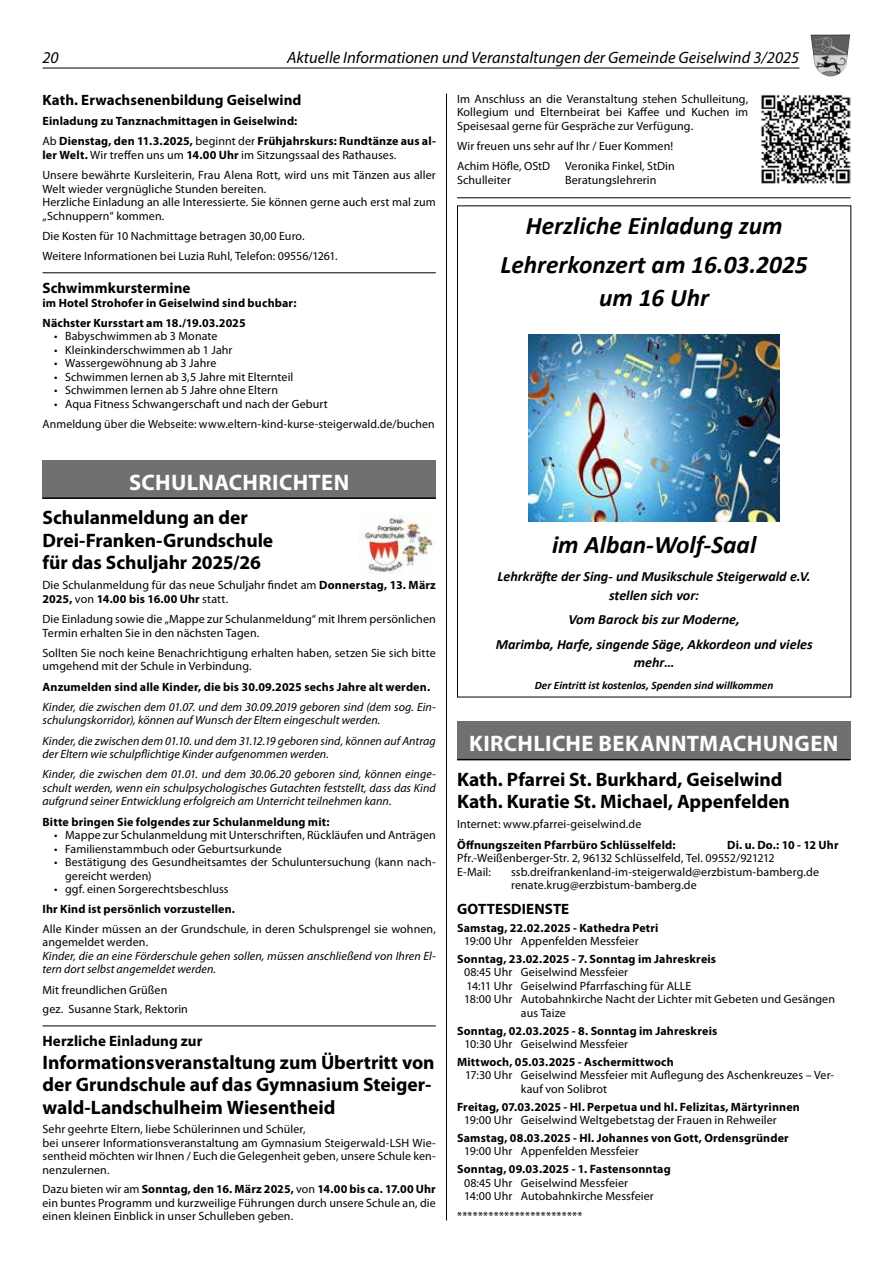
<style>
.page{position:relative;width:893px;height:1263px;background:#fff}
.page>*{position:absolute;margin:0;border:0;box-sizing:border-box;transform-origin:0 0}
.t1{font:italic 700 25.35px/39.2px "Calibri";color:#000;text-align:center}
.t2{font:700 22.5px "Myriad Pro";letter-spacing:.02em;color:#fff}
.t3{font:700 19.5px/22.5px "Myriad Pro";letter-spacing:-.005em;color:#000}
.t4{font:italic 16.5px "Myriad Pro";color:#000}
.t5{font:700 15px "Myriad Pro";letter-spacing:.005em;color:#000}
.t6{font:italic 700 14.1px/18.6px "Calibri";color:#000;text-align:center}
.t7{font:12px/13.5px "Myriad Pro";letter-spacing:.01em;color:#000}
.t8{font:700 12px/20.2px "Myriad Pro";letter-spacing:.01em;color:#000}
.t9{font:italic 12px/13.5px "Myriad Pro";letter-spacing:.005em;color:#000}
.t10{font:italic 700 11.25px "Calibri";color:#000}
.s1{font-weight:400}
.s2{font-weight:700}
</style>
<div class="page">
<hr style="left:446px;top:94px;width:1px;height:1126px;background:#000">
<hr style="left:43px;top:272px;width:393px;height:1px;background:#000">
<div style="left:43px;top:460px;width:393px;height:38px;background:#6f7070"></div>
<hr style="left:43px;top:497px;width:393px;height:2px;background:#000">
<div style="left:457px;top:721px;width:393px;height:39px;background:#6f7070"></div>
<hr style="left:457px;top:759px;width:393px;height:1px;background:#000">
<hr style="left:43px;top:1025px;width:393px;height:1px;background:#000">
<img style="left:359px;top:514px;width:76px;height:60px">
<hr style="left:457px;top:197px;width:393px;height:1px;background:#000">
<img style="left:529px;top:334px;width:250px;height:188px">
<img style="left:761px;top:94px;width:89px;height:90px">
<hr style="left:43px;top:68px;width:756px;height:1px;background:#000">
<img style="left:810px;top:34px;width:40px;height:42px">
<h3 class="t4" style="left:43px;top:48px;width:18px">20</h3>
<h3 class="t4" style="left:287px;top:48px;width:514px">Aktuelle Informationen und Veranstaltungen der Gemeinde Geiselwind 3/2025</h3>
<p class="t5" style="left:43px;top:90px;width:261px">Kath. Erwachsenenbildung Geiselwind</p>
<p class="t8" style="left:43px;top:110px;width:395px">Einladung zu Tanznachmittagen in Geiselwind:<br><span class="s1">Ab</span> Dienstag, den 11.3.2025, <span class="s1">beginnt der</span> Frühjahrskurs: Rundtänze aus al-</p>
<p class="t7" style="left:43px;top:144px;width:395px;line-height:20.2px"><span class="s2">ler Welt.</span> Wir treffen uns um <span class="s2">14.00 Uhr</span> im Sitzungssaal des Rathauses.<br>Unsere bewährte Kursleiterin, Frau Alena Rott, wird uns mit Tänzen aus aller</p>
<p class="t7" style="left:43px;top:182px;width:395px">Welt wieder vergnügliche Stunden bereiten.<br>Herzliche Einladung an alle Interessierte. Sie können gerne auch erst mal zum „Schnuppern“ kommen.</p>
<p class="t7" style="left:43px;top:225px;width:297px;line-height:20.2px">Die Kosten für 10 Nachmittage betragen 30,00 Euro.<br>Weitere Informationen bei Luzia Ruhl, Telefon: 09556/1261.</p>
<p class="t5" style="left:43px;top:278px;width:149px">Schwimmkurstermine</p>
<p class="t8" style="left:43px;top:292px;width:255px">im Hotel Strohofer in Geiselwind sind buchbar:<br>Nächster Kursstart am 18./19.03.2025</p>
<p class="t7" style="left:54px;top:329px;width:165px">• Babyschwimmen ab 3 Monate</p>
<p class="t7" style="left:54px;top:343px;width:180px">• Kleinkinderschwimmen ab 1 Jahr</p>
<p class="t7" style="left:54px;top:356px;width:164px">• Wassergewöhnung ab 3 Jahre</p>
<p class="t7" style="left:54px;top:370px;width:241px">• Schwimmen lernen ab 3,5 Jahre mit Elternteil</p>
<p class="t7" style="left:54px;top:383px;width:225px">• Schwimmen lernen ab 5 Jahre ohne Eltern</p>
<p class="t7" style="left:43px;top:393px;width:394px;line-height:20.2px;text-indent:11px">• Aqua Fitness Schwangerschaft und nach der Geburt<br>Anmeldung über die Webseite: www.eltern-kind-kurse-steigerwald.de/buchen</p>
<h2 class="t2" style="left:129px;top:467px;width:222px">SCHULNACHRICHTEN</h2>
<h3 class="t3" style="left:43px;top:506px;width:232px">Schulanmeldung an der<br>Drei-Franken-Grundschule für das Schuljahr 2025/26</h3>
<p class="t7" style="left:43px;top:578px;width:395px">Die Schulanmeldung für das neue Schuljahr findet am <span class="s2">Donnerstag, 13. März<br>2025,</span> von <span class="s2">14.00 bis 16.00 Uhr</span> statt.</p>
<p class="t7" style="left:43px;top:612px;width:395px">Die Einladung sowie die „Mappe zur Schulanmeldung“ mit Ihrem persönlichen<br>Termin erhalten Sie in den nächsten Tagen.</p>
<p class="t7" style="left:43px;top:646px;width:395px">Sollten Sie noch keine Benachrichtigung erhalten haben, setzen Sie sich bitte umgehend mit der Schule in Verbindung.</p>
<p class="t8" style="left:43px;top:676px;width:389px">Anzumelden sind alle Kinder, die bis 30.09.2025 sechs Jahre alt werden.</p>
<p class="t9" style="left:43px;top:700px;width:395px">Kinder, die zwischen dem 01.07. und dem 30.09.2019 geboren sind (dem sog. Ein&shy;schulungskorridor), können auf Wunsch der Eltern eingeschult werden.</p>
<p class="t9" style="left:43px;top:734px;width:395px">Kinder, die zwischen dem 01.10. und dem 31.12.19 geboren sind, können auf Antrag der Eltern wie schulpflichtige Kinder aufgenommen werden.</p>
<p class="t9" style="left:43px;top:767px;width:395px;text-align:justify">Kinder, die zwischen dem 01.01. und dem 30.06.20 geboren sind, können einge&shy;schult werden, wenn ein schulpsychologisches Gutachten feststellt, dass das Kind aufgrund seiner Entwicklung erfolgreich am Unterricht teilnehmen kann.</p>
<p class="t8" style="left:43px;top:811px;width:289px">Bitte bringen Sie folgendes zur Schulanmeldung mit:</p>
<p class="t7" style="left:54px;top:828px;width:383px">• Mappe zur Schulanmeldung mit Unterschriften, Rückläufen und Anträgen</p>
<p class="t7" style="left:54px;top:842px;width:229px">• Familienstammbuch oder Geburtsurkunde</p>
<p class="t7" style="left:65px;top:855px;width:372px;text-indent:-11px">• Bestätigung des Gesundheitsamtes der Schuluntersuchung (kann nach&shy;gereicht werden)</p>
<p class="t7" style="left:54px;top:882px;width:176px">• ggf. einen Sorgerechtsbeschluss</p>
<p class="t8" style="left:43px;top:899px;width:194px">Ihr Kind ist persönlich vorzustellen.</p>
<p class="t7" style="left:43px;top:922px;width:395px">Alle Kinder müssen an der Grundschule, in deren Schulsprengel sie wohnen, angemeldet werden.</p>
<p class="t9" style="left:43px;top:949px;width:395px">Kinder, die an eine Förderschule gehen sollen, müssen anschließend von Ihren El&shy;tern dort selbst angemeldet werden.</p>
<p class="t7" style="left:43px;top:980px;width:147px;line-height:19.5px">Mit freundlichen Grüßen gez. Susanne Stark, Rektorin</p>
<p class="t5" style="left:43px;top:1031px;width:161px">Herzliche Einladung zur</p>
<h3 class="t3" style="left:43px;top:1050px;width:394px">Informationsveranstaltung zum Übertritt von der Grundschule auf das Gymnasium Steiger&shy;wald-Landschulheim Wiesentheid</h3>
<p class="t7" style="left:43px;top:1122px;width:395px">Sehr geehrte Eltern, liebe Schülerinnen und Schüler,<br>bei unserer Informationsveranstaltung am Gymnasium Steigerwald-LSH Wie&shy;sentheid möchten wir Ihnen / Euch die Gelegenheit geben, unsere Schule ken&shy;nenzulernen.</p>
<p class="t7" style="left:43px;top:1182px;width:395px;text-align:justify">Dazu bieten wir am <span class="s2">Sonntag, den 16. März 2025,</span> von <span class="s2">14.00 bis ca. 17.00 Uhr </span>ein buntes Programm und kurzweilige Führungen durch unsere Schule an, die einen kleinen Einblick in unser Schulleben geben.</p>
<p class="t7" style="left:457px;top:92px;width:293px;text-align:justify">Im Anschluss an die Veranstaltung stehen Schulleitung, Kollegium und Elternbeirat bei Kaffee und Kuchen im Speisesaal gerne für Gespräche zur Verfügung.</p>
<p class="t7" style="left:457px;top:135px;width:219px;line-height:20.2px">Wir freuen uns sehr auf Ihr / Euer Kommen!<br>Achim Höfle, OStD Veronika Finkel, StDin</p>
<p class="t7" style="left:457px;top:173px;width:55px">Schulleiter</p>
<p class="t7" style="left:565px;top:173px;width:93px">Beratungslehrerin</p>
<h1 class="t1" style="left:501px;top:205px;width:309px">Herzliche Einladung zum<br>Lehrerkonzert am 16.03.2025</h1>
<h1 class="t1" style="left:599px;top:277px;width:111px">um 16 Uhr</h1>
<h1 class="t1" style="left:552px;top:524px;width:206px">im Alban-Wolf-Saal</h1>
<p class="t6" style="left:498px;top:567px;width:315px">Lehrkräfte der Sing- und Musikschule Steigerwald e.V. stellen sich vor:</p>
<p class="t6" style="left:496px;top:607px;width:318px;line-height:24.2px">Vom Barock bis zur Moderne,<br>Marimba, Harfe, singende Säge, Akkordeon und vieles</p>
<p class="t6" style="left:634px;top:653px;width:42px">mehr…</p>
<p class="t10" style="left:535px;top:677px;width:240px">Der Eintritt ist kostenlos, Spenden sind willkommen</p>
<h2 class="t2" style="left:469px;top:729px;width:371px">KIRCHLICHE BEKANNTMACHUNGEN</h2>
<h3 class="t3" style="left:457px;top:767px;width:334px">Kath. Pfarrei St. Burkhard, Geiselwind<br>Kath. Kuratie St. Michael, Appenfelden</h3>
<p class="t7" style="left:457px;top:817px;width:186px">Internet: www.pfarrei-geiselwind.de</p>
<p class="t8" style="left:457px;top:834px;width:220px">Öffnungszeiten Pfarrbüro Schlüsselfeld:</p>
<p class="t8" style="left:727px;top:834px;width:113px">Di. u. Do.: 10 - 12 Uhr</p>
<p class="t7" style="left:457px;top:851px;width:319px">Pfr.-Weißenberger-Str. 2, 96132 Schlüsselfeld, Tel. 09552/921212<br>E-Mail:</p>
<p class="t7" style="left:511px;top:865px;width:309px">ssb.dreifrankenland-im-steigerwald@erzbistum-bamberg.de renate.krug@erzbistum-bamberg.de</p>
<p class="t5" style="left:457px;top:899px;width:114px">GOTTESDIENSTE</p>
<p class="t8" style="left:457px;top:917px;width:203px">Samstag, 22.02.2025 - Kathedra Petri</p>
<p class="t7" style="left:464px;top:934px;width:176px">19:00 Uhr Appenfelden Messfeier</p>
<p class="t8" style="left:457px;top:948px;width:261px">Sonntag, 23.02.2025 - 7. Sonntag im Jahreskreis</p>
<p class="t7" style="left:464px;top:965px;width:166px">08:45 Uhr Geiselwind Messfeier</p>
<p class="t7" style="left:466px;top:979px;width:226px">14:11 Uhr Geiselwind Pfarrfasching für ALLE</p>
<p class="t7" style="left:464px;top:992px;width:372px">18:00 Uhr Autobahnkirche Nacht der Lichter mit Gebeten und Gesängen</p>
<p class="t7" style="left:521px;top:1006px;width:47px">aus Taize</p>
<p class="t8" style="left:457px;top:1020px;width:262px">Sonntag, 02.03.2025 - 8. Sonntag im Jahreskreis</p>
<p class="t7" style="left:464px;top:1037px;width:165px">10:30 Uhr Geiselwind Messfeier</p>
<p class="t8" style="left:457px;top:1051px;width:218px">Mittwoch, 05.03.2025 - Aschermittwoch</p>
<p class="t7" style="left:521px;top:1068px;width:315px;text-indent:-56px">17:30 Uhr Geiselwind Messfeier mit Auflegung des Aschenkreuzes – Ver&shy;kauf von Solibrot</p>
<p class="t8" style="left:457px;top:1096px;width:344px">Freitag, 07.03.2025 - Hl. Perpetua und hl. Felizitas, Märtyrinnen</p>
<p class="t7" style="left:464px;top:1113px;width:314px">19:00 Uhr Geiselwind Weltgebetstag der Frauen in Rehweiler</p>
<p class="t8" style="left:457px;top:1127px;width:333px">Samstag, 08.03.2025 - Hl. Johannes von Gott, Ordensgründer</p>
<p class="t7" style="left:464px;top:1144px;width:176px">19:00 Uhr Appenfelden Messfeier</p>
<p class="t8" style="left:457px;top:1158px;width:215px">Sonntag, 09.03.2025 - 1. Fastensonntag</p>
<p class="t7" style="left:464px;top:1176px;width:191px">08:45 Uhr Geiselwind Messfeier<br>14:00 Uhr Autobahnkirche Messfeier</p>
<p class="t7" style="left:457px;top:1209px;width:127px">************************</p>
</div>
